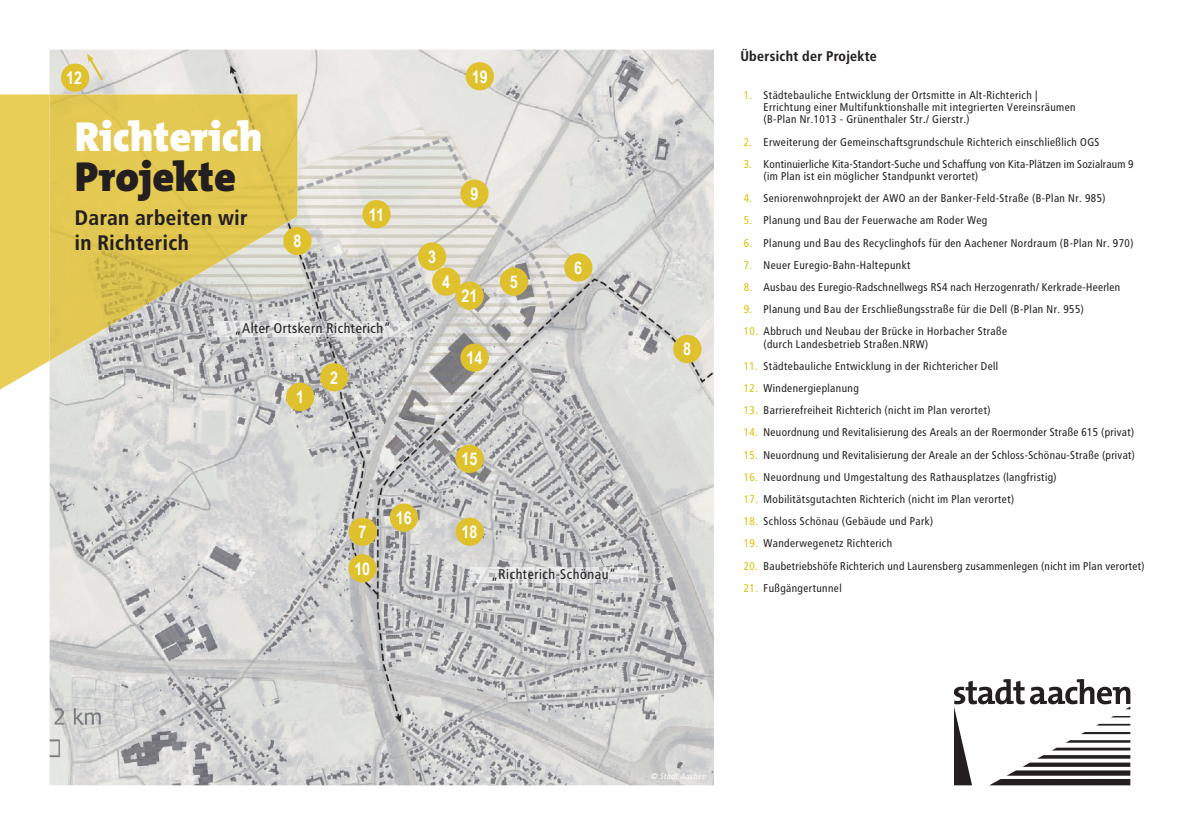
<style>
.page{position:relative;width:1180px;height:835px;background:#fff}
.page>*{position:absolute;margin:0;border:0;box-sizing:border-box;transform-origin:0 0}
.t1{font:900 42px "The Mix Os F";color:#fff}
.t2{font:900 42px "The Mix Os F";color:#231f20}
.t3{font:700 21px/24.5px "Transit Pro";color:#231f20}
.t4{font:700 17.5px "Arial Narrow";color:#fff}
.t5{font:14px "Transit Pro";color:#231f20}
.t6{font:700 14px "Transit Pro";color:#231f20}
.t7{font:11.2px/12.2px "Transit";color:#231f20}
.t8{font:11.2px/12.2px "Transit";letter-spacing:-.02em;color:#231f20}
.t9{font:italic 8.4px "Transit Pro";color:#fff}
.s1{color:#e0c003}
</style>
<div class="page">
<img style="left:50px;top:50px;width:664px;height:735px">
<svg style="left:0;top:94px;width:50px;height:295px;background:#e9d05f"></svg>
<img style="left:50px;top:94px;width:247px;height:266px">
<div style="left:286px;top:382px;width:28px;height:29px;background:#dfc12d;border-radius:50%"></div>
<div style="left:320px;top:363px;width:28px;height:28px;background:#dfc12d;border-radius:50%"></div>
<div style="left:418px;top:242px;width:28px;height:29px;background:#dfc12d;border-radius:50%"></div>
<div style="left:432px;top:267px;width:28px;height:29px;background:#dfc12d;border-radius:50%"></div>
<div style="left:500px;top:267px;width:28px;height:29px;background:#dfc12d;border-radius:50%"></div>
<div style="left:564px;top:253px;width:28px;height:28px;background:#dfc12d;border-radius:50%"></div>
<div style="left:349px;top:517px;width:28px;height:28px;background:#dfc12d;border-radius:50%"></div>
<div style="left:673px;top:335px;width:28px;height:28px;background:#dfc12d;border-radius:50%"></div>
<div style="left:283px;top:227px;width:29px;height:28px;background:#dfc12d;border-radius:50%"></div>
<div style="left:460px;top:179px;width:28px;height:29px;background:#dfc12d;border-radius:50%"></div>
<div style="left:348px;top:554px;width:28px;height:28px;background:#dfc12d;border-radius:50%"></div>
<div style="left:362px;top:200px;width:29px;height:28px;background:#dfc12d;border-radius:50%"></div>
<div style="left:61px;top:63px;width:28px;height:29px;background:#dfc12d;border-radius:50%"></div>
<div style="left:460px;top:343px;width:28px;height:29px;background:#dfc12d;border-radius:50%"></div>
<div style="left:455px;top:444px;width:29px;height:29px;background:#dfc12d;border-radius:50%"></div>
<div style="left:390px;top:503px;width:28px;height:28px;background:#dfc12d;border-radius:50%"></div>
<div style="left:455px;top:517px;width:29px;height:28px;background:#dfc12d;border-radius:50%"></div>
<div style="left:466px;top:62px;width:28px;height:28px;background:#dfc12d;border-radius:50%"></div>
<div style="left:455px;top:281px;width:29px;height:29px;background:#dfc12d;border-radius:50%"></div>
<img style="left:215px;top:321px;width:196px;height:15px">
<img style="left:470px;top:567px;width:167px;height:15px">
<svg style="left:86px;top:54px;width:19px;height:29px"></svg>
<svg style="left:954px;top:679px;width:176px;height:106px"></svg>
<h3 class="t4" style="left:66px;top:68px;width:17px">12</h3>
<h1 class="t1" style="left:75px;top:120px;width:189px">Richterich</h1>
<h1 class="t2" style="left:75px;top:160px;width:163px">Projekte</h1>
<h2 class="t3" style="left:75px;top:206px;width:175px">Daran arbeiten wir in Richterich</h2>
<h3 class="t4" style="left:293px;top:231px;width:9px">8</h3>
<h3 class="t4" style="left:369px;top:204px;width:17px">11</h3>
<p class="t5" style="left:235px;top:322px;width:158px">„Alter Ortskern Richterich“</p>
<h3 class="t4" style="left:296px;top:387px;width:9px">1</h3>
<h3 class="t4" style="left:330px;top:367px;width:9px">2</h3>
<h3 class="t4" style="left:472px;top:66px;width:17px">19</h3>
<h3 class="t4" style="left:428px;top:246px;width:9px">3</h3>
<h3 class="t4" style="left:470px;top:184px;width:9px">9</h3>
<h3 class="t4" style="left:442px;top:271px;width:9px">4</h3>
<h3 class="t4" style="left:510px;top:271px;width:9px">5</h3>
<h3 class="t4" style="left:461px;top:286px;width:17px">21</h3>
<h3 class="t4" style="left:466px;top:348px;width:17px">14</h3>
<h3 class="t4" style="left:574px;top:257px;width:9px">6</h3>
<h3 class="t4" style="left:359px;top:521px;width:9px">7</h3>
<h3 class="t4" style="left:354px;top:558px;width:17px">10</h3>
<h3 class="t4" style="left:396px;top:507px;width:17px">16</h3>
<h3 class="t4" style="left:461px;top:449px;width:17px">15</h3>
<h3 class="t4" style="left:461px;top:521px;width:17px">18</h3>
<p class="t5" style="left:491px;top:568px;width:127px">„Richterich-Schönau“</p>
<h3 class="t4" style="left:683px;top:339px;width:9px">8</h3>
<p class="t6" style="left:740px;top:48px;width:138px">Übersicht der Projekte</p>
<p class="t7" style="left:763px;top:90px;width:314px;text-indent:-20px"><span class="s1">1.</span> Städtebauliche Entwicklung der Ortsmitte in Alt-Richterich |<br>Errichtung einer Multifunktionshalle mit integrierten Vereinsräumen (B-Plan Nr.1013 - Grünenthaler Str./ Gierstr.)</p>
<p class="t7" style="left:743px;top:136px;width:358px"><span class="s1">2.</span> Erweiterung der Gemeinschaftsgrundschule Richterich einschließlich OGS</p>
<p class="t8" style="left:763px;top:159px;width:372px;text-indent:-20px"><span class="s1">3.</span> Kontinuierliche Kita-Standort-Suche und Schaffung von Kita-Plätzen im Sozialraum 9 (im Plan ist ein möglicher Standpunkt verortet)</p>
<p class="t7" style="left:743px;top:193px;width:364px"><span class="s1">4.</span> Seniorenwohnprojekt der AWO an der Banker-Feld-Straße (B-Plan Nr. 985)</p>
<p class="t7" style="left:743px;top:215px;width:245px"><span class="s1">5.</span> Planung und Bau der Feuerwache am Roder Weg</p>
<p class="t7" style="left:743px;top:237px;width:392px"><span class="s1">6.</span> Planung und Bau des Recyclinghofs für den Aachener Nordraum (B-Plan Nr. 970)</p>
<p class="t7" style="left:743px;top:260px;width:169px"><span class="s1">7.</span> Neuer Euregio-Bahn-Haltepunkt</p>
<p class="t7" style="left:743px;top:282px;width:378px"><span class="s1">8.</span> Ausbau des Euregio-Radschnellwegs RS4 nach Herzogenrath/ Kerkrade-Heerlen</p>
<p class="t7" style="left:743px;top:304px;width:342px"><span class="s1">9.</span> Planung und Bau der Erschließungsstraße für die Dell (B-Plan Nr. 955)</p>
<p class="t7" style="left:763px;top:326px;width:245px;text-indent:-20px"><span class="s1">10.</span> Abbruch und Neubau der Brücke in Horbacher Straße (durch Landesbetrieb Straßen.NRW)</p>
<p class="t7" style="left:743px;top:361px;width:256px"><span class="s1">11.</span> Städtebauliche Entwicklung in der Richtericher Dell</p>
<p class="t7" style="left:743px;top:383px;width:117px"><span class="s1">12.</span> Windenergieplanung</p>
<p class="t7" style="left:743px;top:405px;width:249px"><span class="s1">13.</span> Barrierefreiheit Richterich (nicht im Plan verortet)</p>
<p class="t7" style="left:743px;top:427px;width:392px"><span class="s1">14.</span> Neuordnung und Revitalisierung des Areals an der Roermonder Straße 615 (privat)</p>
<p class="t7" style="left:743px;top:449px;width:393px"><span class="s1">15.</span> Neuordnung und Revitalisierung der Areale an der Schloss-Schönau-Straße (privat)</p>
<p class="t7" style="left:743px;top:471px;width:315px"><span class="s1">16.</span> Neuordnung und Umgestaltung des Rathausplatzes (langfristig)</p>
<p class="t7" style="left:743px;top:494px;width:272px"><span class="s1">17.</span> Mobilitätsgutachten Richterich (nicht im Plan verortet)</p>
<p class="t7" style="left:743px;top:516px;width:191px"><span class="s1">18.</span> Schloss Schönau (Gebäude und Park)</p>
<p class="t7" style="left:743px;top:538px;width:150px"><span class="s1">19.</span> Wanderwegenetz Richterich</p>
<p class="t7" style="left:743px;top:560px;width:403px"><span class="s1">20.</span> Baubetriebshöfe Richterich und Laurensberg zusammenlegen (nicht im Plan verortet)</p>
<p class="t7" style="left:743px;top:582px;width:100px"><span class="s1">21.</span> Fußgängertunnel</p>
<p class="t9" style="left:651px;top:771px;width:57px">© Stadt Aachen</p>
</div>
